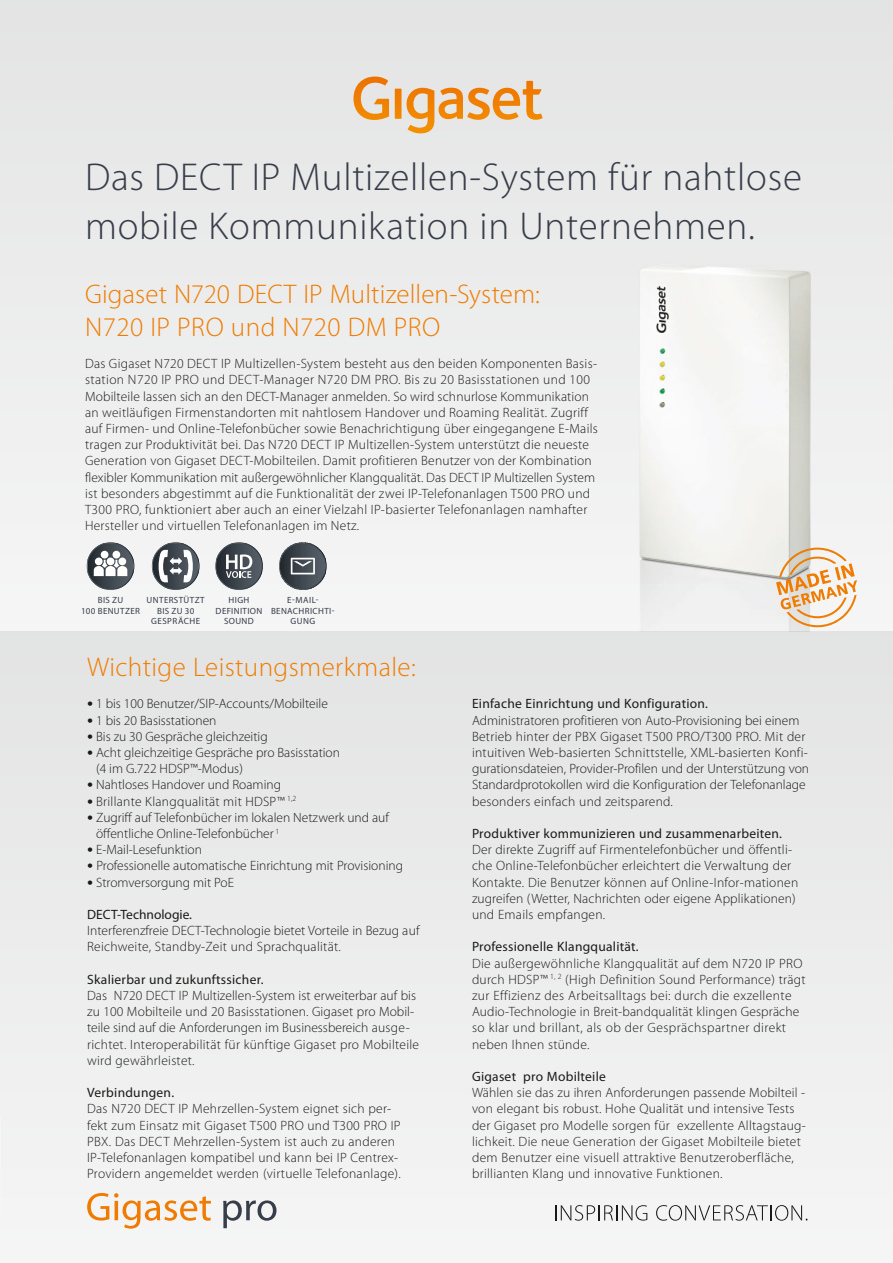
<style>
.page{position:relative;width:893px;height:1263px;background:#fff}
.page>*{position:absolute;margin:0;border:0;box-sizing:border-box;transform-origin:0 0}
.t1{font:300 39px/48.6px "Myriad Pro";letter-spacing:.02em;color:#373d49}
.t2{font:300 27px/32.4px "Myriad Pro";letter-spacing:.015em;color:#ef7c00}
.t3{font:300 13.5px/16.2px "Myriad Pro";letter-spacing:.02em;color:#1a1a18}
.t4{font:300 13.5px/16.2px "Myriad Pro";color:#1a1a18}
.t5{font:13.5px "Myriad Pro";letter-spacing:.02em;color:#1a1a18}
.t6{font:13.5px "Myriad Pro";color:#1a1a18}
.t7{font:9px/10.5px "Myriad Pro";letter-spacing:.04em;color:#373d49;text-align:center}
.s1{font-size:24.3px}
</style>
<div class="page">
<div style="left:0;top:0;width:893px;height:631px;background:#ebebeb"></div>
<div style="left:0;top:631px;width:893px;height:632px;background:#ececec"></div>
<img style="left:617px;top:273px;width:259px;height:358px">
<img style="left:639px;top:267px;width:171px;height:311px">
<svg style="left:353px;top:77px;width:190px;height:56px"></svg>
<svg style="left:87px;top:1193px;width:124px;height:36px"></svg>
<svg style="left:223px;top:1200px;width:53px;height:28px"></svg>
<svg style="left:555px;top:1205px;width:92px;height:16px"></svg>
<svg style="left:656px;top:1205px;width:151px;height:16px"></svg>
<svg style="left:776px;top:548px;width:81px;height:79px"></svg>
<svg style="left:87px;top:542px;width:47px;height:48px"></svg>
<svg style="left:152px;top:542px;width:48px;height:48px"></svg>
<svg style="left:215px;top:542px;width:48px;height:48px"></svg>
<hr style="left:325px;top:542px;width:2px;height:48px;background:#1e252a">
<hr style="left:324px;top:542px;width:1px;height:48px;background:#21282e">
<hr style="left:323px;top:542px;width:1px;height:48px;background:#22292f">
<hr style="left:322px;top:542px;width:1px;height:48px;background:#252c31">
<hr style="left:321px;top:542px;width:1px;height:48px;background:#272e34">
<hr style="left:320px;top:542px;width:1px;height:48px;background:#293036">
<hr style="left:319px;top:542px;width:1px;height:48px;background:#2a3137">
<hr style="left:318px;top:542px;width:1px;height:48px;background:#2b3238">
<hr style="left:317px;top:542px;width:1px;height:48px;background:#2d353b">
<hr style="left:316px;top:542px;width:1px;height:48px;background:#2f363c">
<hr style="left:315px;top:542px;width:1px;height:48px;background:#2f373d">
<hr style="left:314px;top:542px;width:1px;height:48px;background:#30383e">
<hr style="left:313px;top:542px;width:1px;height:48px;background:#323a41">
<hr style="left:312px;top:542px;width:1px;height:48px;background:#343c43">
<hr style="left:311px;top:542px;width:1px;height:48px;background:#363d44">
<hr style="left:310px;top:542px;width:1px;height:48px;background:#373e45">
<hr style="left:309px;top:542px;width:1px;height:48px;background:#383f46">
<hr style="left:308px;top:542px;width:1px;height:48px;background:#3a4148">
<hr style="left:307px;top:542px;width:1px;height:48px;background:#3a4249">
<hr style="left:306px;top:542px;width:1px;height:48px;background:#3c444b">
<hr style="left:305px;top:542px;width:1px;height:48px;background:#3e464e">
<hr style="left:304px;top:542px;width:1px;height:48px;background:#3f474f">
<hr style="left:303px;top:542px;width:1px;height:48px;background:#404850">
<hr style="left:302px;top:542px;width:1px;height:48px;background:#424a52">
<hr style="left:301px;top:542px;width:1px;height:48px;background:#434a52">
<hr style="left:300px;top:542px;width:1px;height:48px;background:#434b53">
<hr style="left:299px;top:542px;width:1px;height:48px;background:#454d55">
<hr style="left:298px;top:542px;width:1px;height:48px;background:#464e56">
<hr style="left:297px;top:542px;width:1px;height:48px;background:#474f57">
<hr style="left:296px;top:542px;width:1px;height:48px;background:#495159">
<hr style="left:295px;top:542px;width:1px;height:48px;background:#49525a">
<hr style="left:294px;top:542px;width:1px;height:48px;background:#4a525b">
<hr style="left:293px;top:542px;width:1px;height:48px;background:#4c545d">
<hr style="left:292px;top:542px;width:1px;height:48px;background:#4d555e">
<hr style="left:291px;top:542px;width:1px;height:48px;background:#4e565f">
<hr style="left:290px;top:542px;width:1px;height:48px;background:#4f575f">
<hr style="left:289px;top:542px;width:1px;height:48px;background:#4f5760">
<hr style="left:288px;top:542px;width:1px;height:48px;background:#505861">
<hr style="left:287px;top:542px;width:1px;height:48px;background:#525a63">
<hr style="left:286px;top:542px;width:1px;height:48px;background:#535b64">
<hr style="left:285px;top:542px;width:1px;height:48px;background:#545c65">
<hr style="left:284px;top:542px;width:1px;height:48px;background:#545d66">
<hr style="left:283px;top:542px;width:1px;height:48px;background:#555e67">
<hr style="left:282px;top:542px;width:1px;height:48px;background:#565e68">
<hr style="left:281px;top:542px;width:1px;height:48px;background:#575f69">
<hr style="left:279px;top:542px;width:2px;height:48px;background:#586069">
<svg style="left:291px;top:558px;width:24px;height:16px"></svg>
<h1 class="t1" style="left:85px;top:152px;width:718px">Das DECT IP Multizellen-System für nahtlose mobile Kommunikation in Unternehmen.</h1>
<h2 class="t2" style="left:85px;top:278px;width:456px">Gigaset N720 DECT IP Multizellen-System:<br>N720 IP PRO und N720 DM PRO</h2>
<p class="t3" style="left:85px;top:355px;width:514px">Das Gigaset N720 DECT IP Multizellen-System besteht aus den beiden Komponenten Basis&shy;station N720 IP PRO und DECT-Manager N720 DM PRO. Bis zu 20 Basisstationen und 100<br>Mobilteile lassen sich an den DECT-Manager anmelden. So wird schnurlose Kommunikation an weitläufigen Firmenstandorten mit nahtlosem Handover und Roaming Realität. Zugriff auf Firmen- und Online-Telefonbücher sowie Benachrichtigung über eingegangene E-Mails tragen zur Produktivität bei. Das N720 DECT IP Multizellen-System unterstützt die neueste Generation von Gigaset DECT-Mobilteilen. Damit profitieren Benutzer von der Kombination flexibler Kommunikation mit außergewöhnlicher Klangqualität. Das DECT IP Multizellen System ist besonders abgestimmt auf die Funktionalität der zwei IP-Telefonanlagen T500 PRO und T300 PRO, funktioniert aber auch an einer Vielzahl IP-basierter Telefonanlagen namhafter Hersteller und virtuellen Telefonanlagen im Netz.</p>
<p class="t7" style="left:81px;top:595px;width:60px">BIS ZU<br>100 BENUTZER</p>
<p class="t7" style="left:147px;top:595px;width:60px">UNTERSTÜTZT</p>
<p class="t7" style="left:157px;top:605px;width:39px">BIS ZU 30</p>
<p class="t7" style="left:151px;top:616px;width:13px">Gespr</p>
<p class="t7" style="left:178px;top:616px;width:23px">äche</p>
<p class="t7" style="left:216px;top:595px;width:48px">HIGH<br>DEFINITION<br>SOUND</p>
<p class="t7" style="left:287px;top:595px;width:33px">E-Mail-</p>
<p class="t7" style="left:271px;top:605px;width:65px">Benachrichti-</p>
<p class="t7" style="left:290px;top:616px;width:8px">gung</p>
<h2 class="t2" style="left:87px;top:650px;width:330px">Wichtige Leistungsmerkmale:</h2>
<p class="t4" style="left:87px;top:696px;width:242px"><span class="s1">•</span> 1 bis 100 Benutzer/SIP-Accounts/Mobilteile</p>
<p class="t4" style="left:87px;top:712px;width:131px"><span class="s1">•</span> 1 bis 20 Basisstationen</p>
<p class="t4" style="left:87px;top:728px;width:182px"><span class="s1">•</span> Bis zu 30 Gespräche gleichzeitig</p>
<p class="t4" style="left:96px;top:744px;width:245px;text-indent:-9px"><span class="s1">•</span> Acht gleichzeitige Gespräche pro Basisstation (4 im G.722 HDSP™-Modus)</p>
<p class="t4" style="left:87px;top:777px;width:195px"><span class="s1">•</span> Nahtloses Handover und Roaming</p>
<p class="t3" style="left:87px;top:793px;width:211px"><span class="s1">•</span> Brillante Klangqualität mit HDSP™ <sup>1,2</sup></p>
<p class="t4" style="left:96px;top:809px;width:294px;text-indent:-9px"><span class="s1">•</span> Zugriff auf Telefonbücher im lokalen Netzwerk und auf öffentliche Online-Telefonbücher <sup>1</sup></p>
<p class="t4" style="left:87px;top:841px;width:116px"><span class="s1">•</span> E-Mail-Lesefunktion</p>
<p class="t4" style="left:87px;top:858px;width:317px"><span class="s1">•</span> Professionelle automatische Einrichtung mit Provisioning</p>
<p class="t4" style="left:87px;top:874px;width:148px"><span class="s1">•</span> Stromversorgung mit PoE</p>
<p class="t6" style="left:87px;top:906px;width:106px">DECT-Technologie.</p>
<p class="t4" style="left:87px;top:922px;width:334px">Interferenzfreie DECT-Technologie bietet Vorteile in Bezug auf<br>Reichweite, Standby-Zeit und Sprachqualität.</p>
<p class="t5" style="left:87px;top:971px;width:178px">Skalierbar und zukunftssicher.</p>
<p class="t3" style="left:87px;top:987px;width:333px">Das N720 DECT IP Multizellen-System ist erweiterbar auf bis zu 100 Mobilteile und 20 Basisstationen. Gigaset pro Mobil&shy;teile sind auf die Anforderungen im Businessbereich ausge&shy;richtet. Interoperabilität für künftige Gigaset pro Mobilteile wird gewährleistet.</p>
<p class="t5" style="left:87px;top:1084px;width:89px">Verbindungen.</p>
<p class="t3" style="left:87px;top:1101px;width:315px">Das N720 DECT IP Mehrzellen-System eignet sich per&shy;fekt zum Einsatz mit Gigaset T500 PRO und T300 PRO IP PBX. Das DECT Mehrzellen-System ist auch zu anderen IP-Telefonanlagen kompatibel und kann bei IP Centrex-Providern angemeldet werden (virtuelle Telefonanlage).</p>
<p class="t5" style="left:472px;top:695px;width:238px">Einfache Einrichtung und Konfiguration.</p>
<p class="t4" style="left:472px;top:712px;width:339px">Administratoren profitieren von Auto-Provisioning bei einem Betrieb hinter der PBX Gigaset T500 PRO/T300 PRO. Mit der intuitiven Web-basierten Schnittstelle, XML-basierten Konfi&shy;gurationsdateien, Provider-Profilen und der Unterstützung von Standardprotokollen wird die Konfiguration der Telefonanlage besonders einfach und zeitsparend.</p>
<p class="t5" style="left:472px;top:825px;width:312px">Produktiver kommunizieren und zusammenarbeiten.</p>
<p class="t3" style="left:472px;top:841px;width:328px">Der direkte Zugriff auf Firmentelefonbücher und öffentli&shy;che Online-Telefonbücher erleichtert die Verwaltung der Kontakte. Die Benutzer können auf Online-Infor-mationen zugreifen (Wetter, Nachrichten oder eigene Applikationen) und Emails empfangen.</p>
<p class="t5" style="left:472px;top:938px;width:168px">Professionelle Klangqualität.</p>
<p class="t3" style="left:472px;top:955px;width:335px">Die außergewöhnliche Klangqualität auf dem N720 IP PRO durch HDSP™ <sup>1,</sup> <sup>2</sup> (High Definition Sound Performance) trägt zur Effizienz des Arbeitsalltags bei: durch die exzellente Audio-Technologie in Breit-bandqualität klingen Gespräche so klar und brillant, als ob der Gesprächspartner direkt neben Ihnen stünde.</p>
<p class="t5" style="left:472px;top:1068px;width:135px">Gigaset pro Mobilteile</p>
<p class="t3" style="left:472px;top:1084px;width:335px">Wählen sie das zu ihren Anforderungen passende Mobilteil - von elegant bis robust. Hohe Qualität und intensive Tests der Gigaset pro Modelle sorgen für exzellente Alltagstaug&shy;lichkeit. Die neue Generation der Gigaset Mobilteile bietet dem Benutzer eine visuell attraktive Benutzeroberfläche, brillianten Klang und innovative Funktionen.</p>
</div>
